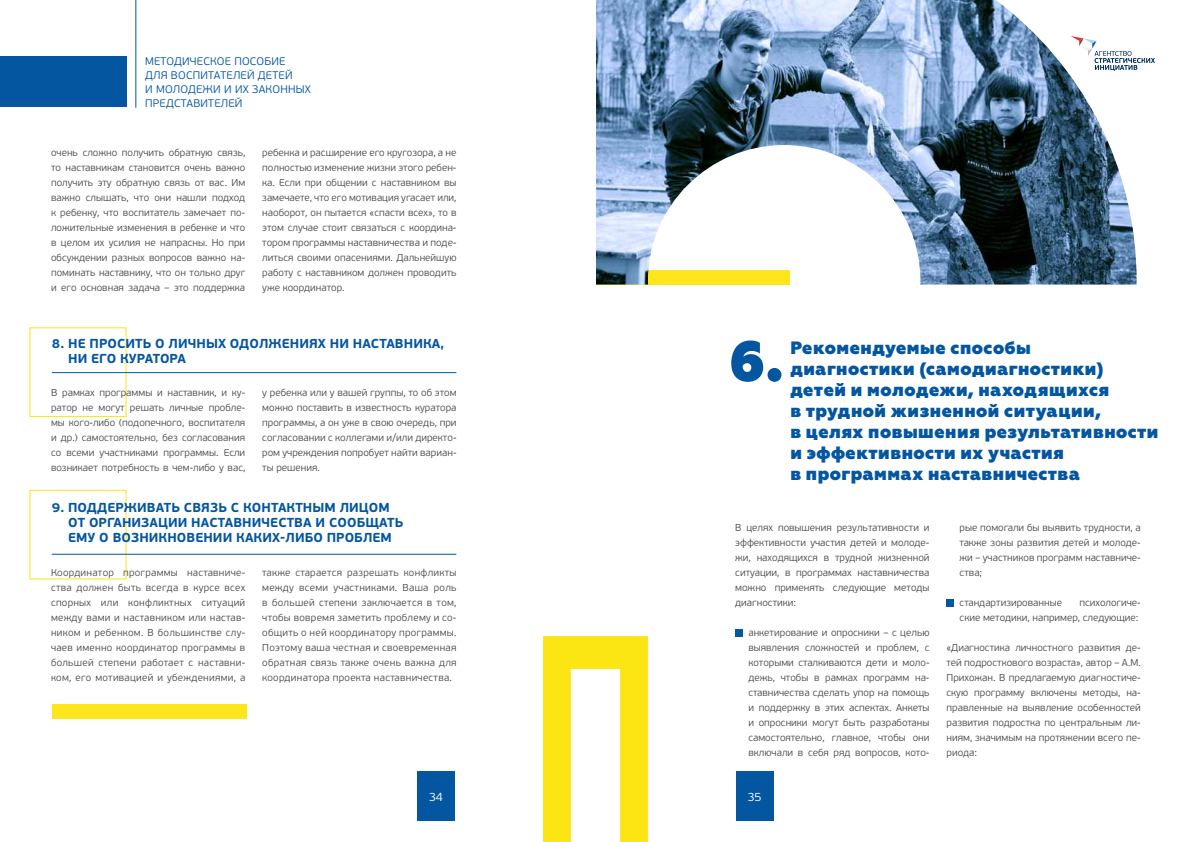
<style>
.page{position:relative;width:1191px;height:842px;background:#fff}
.page>*{position:absolute;margin:0;border:0;box-sizing:border-box;transform-origin:0 0}
.t1{font:800 56.7px "Geometria";color:#0456a0}
.t2{font:800 17.9px/21px "Geometria";letter-spacing:.03em;color:#0456a0}
.t3{font:700 13px/15px "PF Beau Sans Pro";letter-spacing:.105em;color:#0456a0}
.t4{font:300 12px "PF Beau Sans Pro";color:#fff}
.t5{font:300 11px/14px "PF Beau Sans Pro";letter-spacing:.02em;color:#0456a0}
.t6{font:300 10px/15px "PF Beau Sans Pro";color:#4a4a49;text-align:justify}
</style>
<div class="page">
<hr style="left:52px;top:372px;width:404px;height:1px;background:#0456a0">
<hr style="left:52px;top:554px;width:404px;height:1px;background:#0456a0">
<div style="left:735px;top:629px;width:8px;height:8px;background:#0456a0"></div>
<div style="left:946px;top:599px;width:8px;height:8px;background:#0456a0"></div>
<div style="left:52px;top:704px;width:195px;height:14px;background:#fde61c"></div>
<img style="left:596px;top:0;width:540px;height:285px">
<svg style="left:543px;top:636px;width:105px;height:206px"></svg>
<div style="left:0;top:56px;width:126px;height:51px;background:#0456a0"></div>
<hr style="left:135px;top:0;width:1px;height:108px;background:#0456a0">
<svg style="left:1070px;top:36px;width:85px;height:35px"></svg>
<div style="left:417px;top:771px;width:37px;height:50px;background:#0456a0"></div>
<div style="left:736px;top:771px;width:37px;height:50px;background:#0456a0"></div>
<p class="t5" style="left:145px;top:54px;width:167px">Методическое пособие<br>для воспитателей детей<br>и молодежи и их законных представителей</p>
<p class="t6" style="left:51px;top:145px;width:196px">очень сложно получить обратную связь, то наставникам становится очень важно получить эту обратную связь от вас. Им важно слышать, что они нашли подход к ребенку, что воспитатель замечает по&shy;ложительные изменения в ребенке и что в целом их усилия не напрасны. Но при обсуждении разных вопросов важно на&shy;поминать наставнику, что он только друг и его основная задача – это поддержка</p>
<p class="t6" style="left:262px;top:145px;width:196px">ребенка и расширение его кругозора, а не полностью изменение жизни этого ребен&shy;ка. Если при общении с наставником вы замечаете, что его мотивация угасает или, наоборот, он пытается «спасти всех», то в этом случае стоит связаться с координа&shy;тором программы наставничества и поде&shy;литься своими опасениями. Дальнейшую работу с наставником должен проводить уже координатор.</p>
<h3 class="t3" style="left:68px;top:336px;width:377px;text-indent:-16px">8. Н е просить о личных одолжениях ни наставника, ни его куратора</h3>
<p class="t6" style="left:51px;top:385px;width:196px">В рамках программы и наставник, и ку&shy;ратор не могут решать личные пробле&shy;мы кого-либо (подопечного, воспитателя и др.) самостоятельно, без согласования со всеми участниками программы. Если возникает потребность в чем-либо у вас,</p>
<p class="t6" style="left:262px;top:385px;width:196px">у ребенка или у вашей группы, то об этом можно поставить в известность куратора программы, а он уже в свою очередь, при согласовании с коллегами и/или директо&shy;ром учреждения попробует найти вариан&shy;ты решения.</p>
<h3 class="t3" style="left:68px;top:500px;width:337px;text-indent:-16px">9. Поддерживать связь с контактным лицом от организации наставничества и сообщать ему о возникновении каких-либо проблем</h3>
<p class="t6" style="left:51px;top:565px;width:196px">Координатор программы наставниче&shy;ства должен быть всегда в курсе всех спорных или конфликтных ситуаций между вами и наставником или настав&shy;ником и ребенком. В большинстве слу&shy;чаев именно координатор программы в большей степени работает с наставни&shy;ком, его мотивацией и убеждениями, а</p>
<p class="t6" style="left:262px;top:565px;width:196px">также старается разрешать конфликты между всеми участниками. Ваша роль в большей степени заключается в том, чтобы вовремя заметить проблему и со&shy;общить о ней координатору программы.<br>Поэтому ваша честная и своевременная обратная связь также очень важна для координатора проекта наставничества.</p>
<h1 class="t1" style="left:729px;top:327px;width:55px">6.</h1>
<h2 class="t2" style="left:790px;top:338px;width:370px">Рекомендуемые способы диагностики (самодиагностики) детей и молодежи, находящихся<br>в трудной жизненной ситуации,<br>в целях повышения результативности и эффективности их участия<br>в программах наставничества</h2>
<p class="t6" style="left:735px;top:520px;width:196px">В целях повышения результативности и эффективности участия детей и молоде&shy;жи, находящихся в трудной жизненной ситуации, в программах наставничества можно применять следующие методы диагностики:</p>
<p class="t6" style="left:748px;top:625px;width:183px">анкетирование и опросники – с целью выявления сложностей и проблем, с которыми сталкиваются дети и моло&shy;дежь, чтобы в рамках программ на&shy;ставничества сделать упор на помощь и поддержку в этих аспектах. Анкеты и опросники могут быть разработаны самостоятельно, главное, чтобы они включали в себя ряд вопросов, кото-</p>
<p class="t6" style="left:959px;top:520px;width:183px">рые помогали бы выявить трудности, а также зоны развития детей и молоде&shy;жи – участников программ наставниче&shy;ства;</p>
<p class="t6" style="left:959px;top:595px;width:104px">стандартизированные</p>
<p class="t6" style="left:959px;top:595px;width:183px;text-align:right">психологиче-<br>ские методики, например, следующие:</p>
<p class="t6" style="left:946px;top:640px;width:196px">«Диагностика личностного развития де&shy;тей подросткового возраста», автор – А.М.<br>Прихожан. В предлагаемую диагностиче&shy;скую программу включены методы, на&shy;правленные на выявление особенностей развития подростка по центральным ли&shy;ниям, значимым на протяжении всего пе&shy;риода:</p>
<p class="t4" style="left:429px;top:790px;width:15px">34</p>
<p class="t4" style="left:748px;top:790px;width:15px">35</p>
</div>
